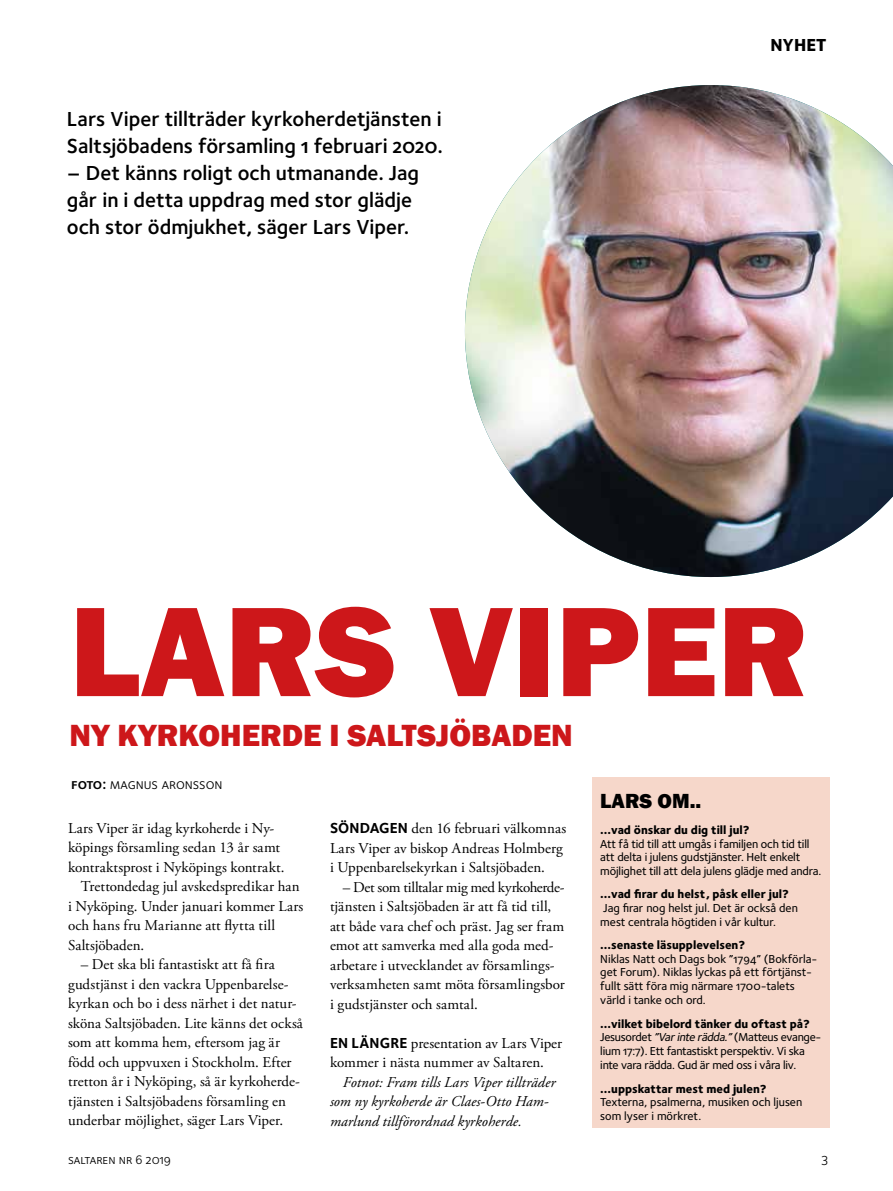
<style>
.page{position:relative;width:893px;height:1191px;background:#fff}
.page>*{position:absolute;margin:0;border:0;box-sizing:border-box;transform-origin:0 0}
.t1{font:800 132px "Franklin Gothic";color:#cd171a}
.t2{font:800 31.5px "Franklin Gothic";color:#cd171a}
.t3{font:21px/27px "Foundry Sterling Demi OSF";color:#000}
.t4{font:800 21px "Franklin Gothic";color:#000}
.t5{font:18px "Foundry Sterling Extra Bold OSF";color:#000}
.t6{font:15px/19.5px "Adobe Garamond Pro";color:#000}
.t7{font:italic 15px/19.5px "Adobe Garamond Pro";letter-spacing:.005em;color:#000}
.t8{font:15px "Foundry Sterling Book Expert";color:#000}
.t9{font:13.5px "Foundry Sterling Book Expert";color:#000}
.t10{font:13.5px "Foundry Sterling";color:#000}
.t11{font:12px/13.5px "Foundry Sterling Medium OSF";letter-spacing:-.01em;color:#000}
.t12{font:12px "Foundry Sterling Extra Bold OSF";color:#000}
.s1{font-family:"Foundry Sterling Demi Expert"}
.s2{font-family:"Foundry Sterling Bold Expert"}
.s3{font-style:italic}
</style>
<div class="page">
<div style="left:592px;top:777px;width:238px;height:350px;background:#f6d7ca"></div>
<img style="left:465px;top:85px;width:428px;height:492px">
<h3 class="t3" style="left:67px;top:105px;width:378px">Lars Viper tillträder kyrkoherdetjänsten i<br>Saltsjöbadens församling 1 februari 2020.</h3>
<h3 class="t3" style="left:67px;top:159px;width:354px">– Det känns roligt och utmanande. Jag går in i detta uppdrag med stor glädje och stor ödmjukhet, säger Lars Viper.</h3>
<p class="t5" style="left:770px;top:33px;width:58px">NYHET</p>
<h1 class="t1" style="left:69px;top:566px;width:741px">LARS VIPER</h1>
<h2 class="t2" style="left:69px;top:714px;width:505px">NY KYRKOHERDE I SALTSJÖBADEN</h2>
<p class="t8" style="left:71px;top:775px;width:153px"><span class="s1">foto:</span> magnus aronsson</p>
<p class="t6" style="left:68px;top:818px;width:208px">Lars Viper är idag kyrkoherde i Ny-</p>
<p class="t6" style="left:68px;top:838px;width:214px">köpings församling sedan 13 år samt</p>
<p class="t6" style="left:68px;top:857px;width:218px">kontraktsprost i Nyköpings kontrakt.</p>
<p class="t6" style="left:81px;top:877px;width:221px">Trettondedag jul avskedspredikar han</p>
<p class="t6" style="left:68px;top:896px;width:237px">i Nyköping. Under januari kommer Lars</p>
<p class="t6" style="left:68px;top:916px;width:209px">och hans fru Marianne att flytta till</p>
<p class="t6" style="left:68px;top:935px;width:78px">Saltsjöbaden.</p>
<p class="t6" style="left:68px;top:955px;width:236px;text-indent:13px">– Det ska bli fantastiskt att få fira gudstjänst i den vackra Uppenbarelse&shy;kyrkan och bo i dess närhet i det natur&shy;sköna Saltsjöbaden. Lite känns det också som att komma hem, eftersom jag är född och uppvuxen i Stockholm. Efter tretton år i Nyköping, så är kyrkoherde&shy;tjänsten i Saltsjöbadens församling en underbar möjlighet, säger Lars Viper.</p>
<p class="t6" style="left:330px;top:819px;width:238px"><span class="s2">SÖNDAGEN</span> den 16 februari välkomnas<br>Lars Viper av biskop Andreas Holmberg i Uppenbarelsekyrkan i Saltsjöbaden.</p>
<p class="t6" style="left:330px;top:877px;width:236px;text-indent:13px">– Det som tilltalar mig med kyrkoherde&shy;tjänsten i Saltsjöbaden är att få tid till, att både vara chef och präst. Jag ser fram emot att samverka med alla goda med&shy;arbetare i utvecklandet av församlings&shy;verksamheten samt möta församlingsbor i gudstjänster och samtal.</p>
<p class="t6" style="left:330px;top:1033px;width:234px"><span class="s2">EN LÄNGRE</span> presentation av Lars Viper kommer i nästa nummer av Saltaren.</p>
<p class="t7" style="left:330px;top:1072px;width:227px;text-indent:13px">Fotnot: Fram tills Lars Viper tillträder som ny kyrkoherde är Claes-Otto Ham&shy;marlund tillförordnad kyrkoherde.</p>
<h3 class="t4" style="left:600px;top:787px;width:102px">LARS OM..</h3>
<p class="t12" style="left:600px;top:822px;width:151px">...vad önskar du dig till jul?</p>
<p class="t11" style="left:600px;top:836px;width:223px">Att få tid till att umgås i familjen och tid till att delta i julens gudstjänster. Helt enkelt möjlighet till att dela julens glädje med andra.</p>
<p class="t12" style="left:600px;top:886px;width:190px">...vad firar du helst, påsk eller jul?</p>
<p class="t11" style="left:600px;top:901px;width:199px">Jag firar nog helst jul. Det är också den mest centrala högtiden i vår kultur.</p>
<p class="t12" style="left:600px;top:938px;width:146px">...senaste läsupplevelsen?</p>
<p class="t11" style="left:600px;top:951px;width:219px">Niklas Natt och Dags bok ”1794” (Bokförla&shy;get Forum). Niklas lyckas på ett förtjänst&shy;fullt sätt föra mig närmare 1700-talets värld i tanke och ord.</p>
<p class="t12" style="left:600px;top:1016px;width:211px">...vilket bibelord tänker du oftast på?</p>
<p class="t11" style="left:600px;top:1030px;width:223px;line-height:14px">Jesusordet <span class="s3">”Varinte rädda.”</span>(Matteus evange&shy;lium 17:7). Ett fantastiskt perspektiv. Vi ska inte vara rädda. Gud är med oss i våra liv.</p>
<p class="t12" style="left:600px;top:1081px;width:168px">...uppskattar mest med julen?</p>
<p class="t11" style="left:600px;top:1095px;width:203px">Texterna, psalmerna, musiken och ljusen som lyser i mörkret.</p>
<p class="t9" style="left:68px;top:1151px;width:104px">saltaren nr 6 2019</p>
<p class="t10" style="left:821px;top:1152px;width:10px">3</p>
</div>
